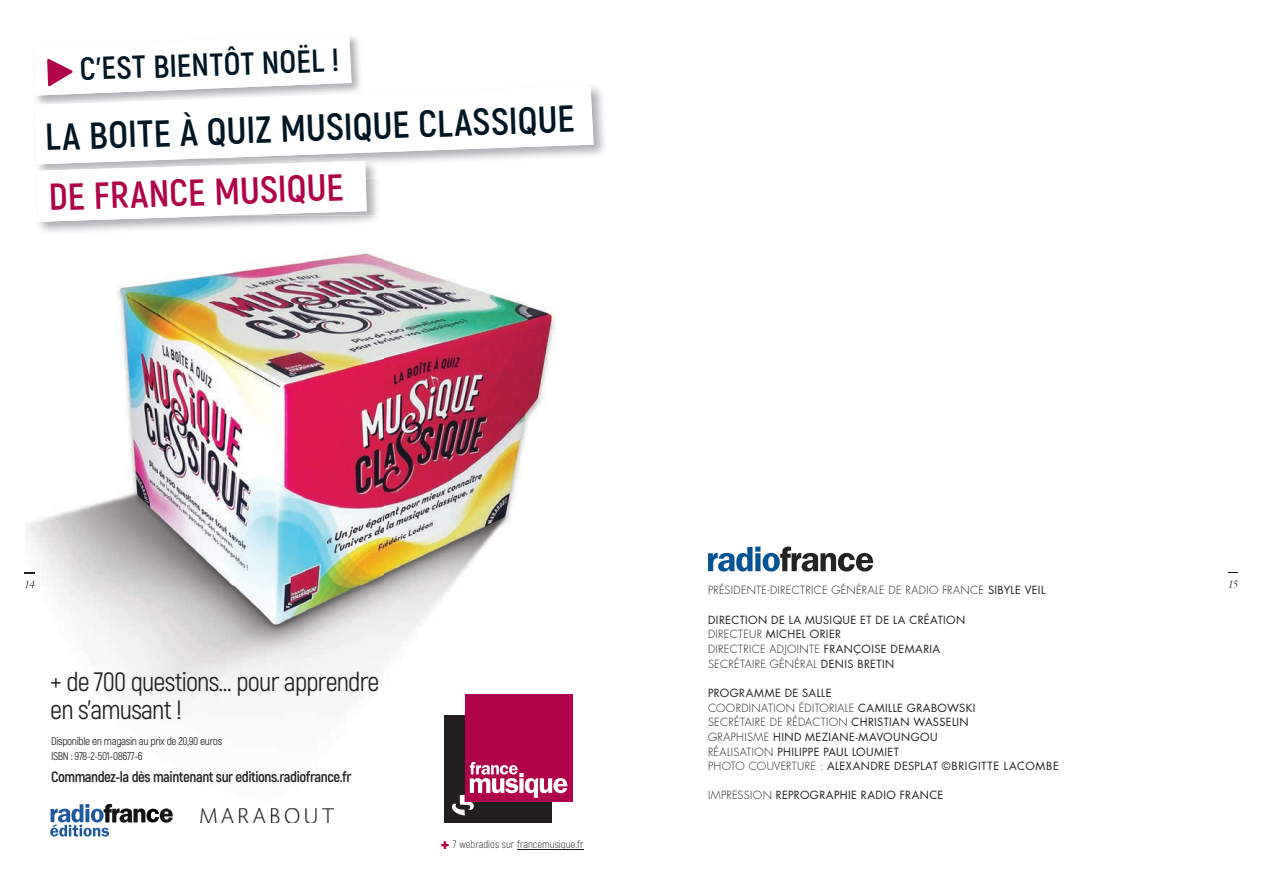
<style>
.page{position:relative;width:1263px;height:893px;background:#fff}
.page>*{position:absolute;margin:0;border:0;box-sizing:border-box;transform-origin:0 0}
.t1{font:700 37.5px "Akrobat";color:#011622}
.t2{font:700 37.5px "Akrobat";color:#b00249}
.t3{font:700 31.8px "Akrobat";color:#011622}
.t4{font:26.55px/27.9px "Akrobat";letter-spacing:-.03em;color:#231f20}
.t5{font:700 14.85px "Akrobat";letter-spacing:-.03em;color:#231f20}
.t6{font:11.25px/14.4px "Akrobat";letter-spacing:-.03em;color:#231f20}
.t7{font:10.95px/14.7px "Futura Std";letter-spacing:.04em;color:#231f20}
.t8{font:300 10.95px "Futura Std";letter-spacing:.03em;color:#231f20}
.t9{font:300 10.8px "Akrobat";color:#231f20}
.t10{font:italic 10.5px "Thiepval Beta Classic Mid";color:#231f20}
.s1{font-weight:900;font-size:19.05px;color:#b00249}
.s2{font-weight:400}
.s3{font-weight:300}
</style>
<div class="page">
<svg style="left:708px;top:546px;width:165px;height:26px"></svg>
<img style="left:594px;top:87px;width:11px;height:68px">
<svg style="left:36px;top:36px;width:558px;height:179px"></svg>
<img style="left:25px;top:215px;width:531px;height:608px">
<svg style="left:25px;top:580px;width:10px;height:8px"></svg>
<img style="left:38px;top:215px;width:196px;height:7px">
<svg style="left:440px;top:690px;width:133px;height:133px"></svg>
<hr style="left:517px;top:849px;width:67px;height:1px;background:#231f20">
<img style="left:201px;top:808px;width:132px;height:15px">
<svg style="left:50px;top:804px;width:123px;height:33px"></svg>
<h2 class="t3" style="left:79px;top:49px;width:261px;rotate:-2deg">C’EST BIENTÔT NOËL !</h2>
<h1 class="t1" style="left:44px;top:114px;width:531px;rotate:-2deg">LA BOITE À QUIZ MUSIQUE CLASSIQUE</h1>
<h1 class="t2" style="left:48px;top:174px;width:297px;rotate:-2deg">DE FRANCE MUSIQUE</h1>
<h3 class="t4" style="left:50px;top:668px;width:331px">+ de 700 questions… pour apprendre en s’amusant !</h3>
<p class="t6" style="left:51px;top:734px;width:173px">Disponible en magasin au prix de 20,90 euros<br>ISBN : 978-2-501-08677-6</p>
<h3 class="t5" style="left:51px;top:768px;width:302px">Commandez-la dès maintenant sur editions.radiofrance.fr</h3>
<p class="t9" style="left:440px;top:838px;width:145px"><span class="s1">+</span> 7 webradios sur francemusique.fr</p>
<p class="t8" style="left:708px;top:584px;width:339px">PRÉSIDENTE-DIRECTRICE GÉNÉRALE DE RADIO FRANCE <span class="s2">SIBYLE VEIL</span></p>
<p class="t7" style="left:708px;top:612px;width:259px">DIRECTION DE LA MUSIQUE ET DE LA CRÉATION <span class="s3">DIRECTEUR</span> MICHEL ORIER<br><span class="s3">DIRECTRICE ADJOINTE</span> FRANÇOISE DEMARIA <span class="s3">SECRÉTAIRE GÉNÉRAL</span> DENIS BRETIN</p>
<p class="t7" style="left:708px;top:686px;width:352px">PROGRAMME DE SALLE<br><span class="s3">COORDINATION ÉDITORIALE</span> CAMILLE GRABOWSKI<br><span class="s3">SECRÉTAIRE DE RÉDACTION</span> CHRISTIAN WASSELIN<br><span class="s3">GRAPHISME</span> HIND MEZIANE-MAVOUNGOU<br><span class="s3">RÉALISATION</span> PHILIPPE PAUL LOUMIET<br><span class="s3">PHOTO COUVERTURE :</span> ALEXANDRE DESPLAT ©BRIGITTE LACOMBE</p>
<p class="t7" style="left:708px;top:788px;width:237px"><span class="s3">IMPRESSION</span> REPROGRAPHIE RADIO FRANCE</p>
<p class="t10" style="left:1228px;top:577px;width:11px">15</p>
</div>
